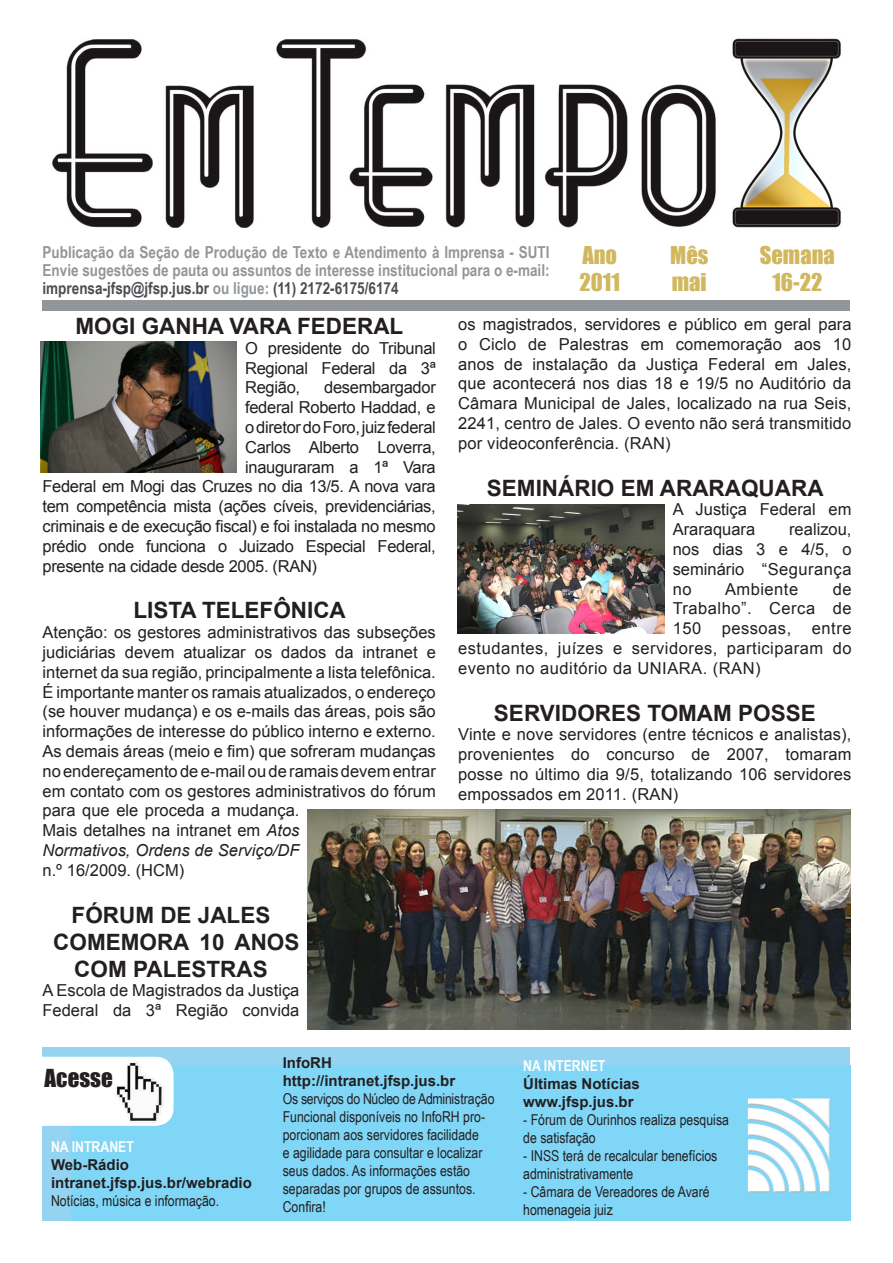
<style>
.page{position:relative;width:893px;height:1263px;background:#fff}
.page>*{position:absolute;margin:0;border:0;box-sizing:border-box;transform-origin:0 0}
.t1{font:22.8px "Impact";color:#231f20}
.t2{font:700 22.5px/27px "Arial";color:#231f20;text-align:center}
.t3{font:22.5px "Impact";color:#d1b85f}
.t4{font:16.5px/19.8px "Arial";color:#231f20;text-align:justify}
.t5{font:16.5px "Arial";letter-spacing:-.02em;color:#231f20}
.t6{font:700 16.5px "Arial Narrow";color:#939698}
.t7{font:700 16.5px "Arial Narrow";color:#4c4d4f}
.t8{font:16.5px "Arial";letter-spacing:.03em;color:#231f20}
.t9{font:15px/18px "Arial Narrow";color:#231f20}
.t10{font:700 15px "Arial";color:#231f20}
.t11{font:700 15px "Arial Narrow";color:#fff}
.s1{color:#939698}
.s2{font-style:italic}
</style>
<div class="page">
<img style="left:52px;top:38px;width:789px;height:190px">
<div style="left:42px;top:301px;width:808px;height:10px;background:#939698"></div>
<div style="left:43px;top:1047px;width:807px;height:173px;background:#94d4f0"></div>
<div style="left:72px;top:1065px;width:778px;height:155px;background:#80d6f7"></div>
<div style="left:6px;top:1057px;width:168px;height:69px;background:#fff;border-radius:18px"></div>
<img style="left:116px;top:1061px;width:48px;height:62px">
<img style="left:457px;top:505px;width:207px;height:128px">
<img style="left:308px;top:809px;width:542px;height:220px">
<img style="left:41px;top:341px;width:196px;height:131px">
<p class="t6" style="left:43px;top:240px;width:509px">Publicação da Seção de Produção de Texto e Atendimento à Imprensa - SUTI</p>
<p class="t6" style="left:43px;top:258px;width:509px">Envie sugestões de pauta ou assuntos de interesse institucional para o e-mail:</p>
<p class="t7" style="left:43px;top:276px;width:358px">imprensa-jfsp@jfsp.jus.br <span class="s1">ou ligue:</span> (11) 2172-6175/6174</p>
<p class="t3" style="left:582px;top:238px;width:36px">Ano</p>
<p class="t3" style="left:579px;top:265px;width:42px">2011</p>
<p class="t3" style="left:670px;top:238px;width:40px">Mês</p>
<p class="t3" style="left:672px;top:265px;width:36px">mai</p>
<p class="t3" style="left:760px;top:238px;width:76px">Semana</p>
<p class="t3" style="left:772px;top:265px;width:51px">16-22</p>
<p class="t2" style="left:75px;top:313px;width:329px">MOGI GANHA VARA FEDERAL</p>
<p class="t4" style="left:245px;top:338px;width:192px">O presidente do Tribunal Regional Federal da 3ª Região,</p>
<p class="t4" style="left:458px;top:314px;width:395px">os magistrados, servidores e público em geral para o Ciclo de Palestras em comemoração aos 10 anos de instalação da Justiça Federal em Jales, que acontecerá nos dias 18 e 19/5 no Auditório da Câmara Municipal de Jales, localizado na rua Seis, 2241, centro de Jales. O evento não será transmitido por videoconferência. (RAN)</p>
<p class="t2" style="left:487px;top:475px;width:338px">SEMINÁRIO EM ARARAQUARA</p>
<p class="t4" style="left:673px;top:500px;width:180px">A Justiça Federal em<br>Araraquara</p>
<p class="t5" style="left:324px;top:377px;width:113px">desembargador</p>
<p class="t5" style="left:245px;top:396px;width:192px">federal Roberto Haddad, e</p>
<p class="t5" style="left:245px;top:416px;width:192px">o diretor do Foro, juiz federal</p>
<p class="t5" style="left:245px;top:436px;width:192px">Carlos Alberto Loverra,</p>
<p class="t5" style="left:245px;top:456px;width:192px">inauguraram a 1ª Vara</p>
<p class="t5" style="left:43px;top:476px;width:395px">Federal em Mogi das Cruzes no dia 13/5. A nova vara</p>
<p class="t5" style="left:43px;top:495px;width:395px">tem competência mista (ações cíveis, previdenciárias,</p>
<p class="t5" style="left:43px;top:515px;width:395px">criminais e de execução fiscal) e foi instalada no mesmo</p>
<p class="t5" style="left:43px;top:535px;width:395px">prédio onde funciona o Juizado Especial Federal,</p>
<p class="t5" style="left:43px;top:555px;width:276px">presente na cidade desde 2005. (RAN)</p>
<p class="t2" style="left:133px;top:598px;width:214px">LISTA TELEFÔNICA</p>
<p class="t4" style="left:43px;top:623px;width:395px;text-align:left">Atenção: os gestores administrativos das subseções judiciárias devem atualizar os dados da intranet e internet da sua região, principalmente a lista telefônica.<br>É importante manter os ramais atualizados, o endereço (se houver mudança) e os e-mails das áreas, pois são informações de interesse do público interno e externo.<br>As demais áreas (meio e fim) que sofreram mudanças no endereçamento de e-mail ou de ramais devem entrar em contato com os gestores administrativos do fórum para que ele proceda a mudança.<br>Mais detalhes na intranet em <span class="s2">Atos<br>Normativos, Ordens de Serviço/DF<br></span>n.º 16/2009. (HCM)</p>
<p class="t2" style="left:72px;top:902px;width:200px">FÓRUM DE JALES</p>
<p class="t2" style="left:53px;top:929px;width:248px">COMEMORA 10 ANOS<br>COM PALESTRAS</p>
<p class="t4" style="left:43px;top:981px;width:258px">A Escola de Magistrados da Justiça<br>Federal da 3ª Região convida</p>
<p class="t10" style="left:283px;top:1052px;width:51px">InfoRH</p>
<p class="t10" style="left:283px;top:1070px;width:174px">http://intranet.jfsp.jus.br</p>
<p class="t9" style="left:283px;top:1089px;width:213px">Os serviços do Núcleo de Administração<br>Funcional disponíveis no InfoRH pro&shy;porcionam aos servidores facilidade<br>e agilidade para consultar e localizar seus dados. As informações estão separadas por grupos de assuntos.<br>Confira!</p>
<p class="t4" style="left:673px;top:520px;width:180px;text-indent:116px">realizou, nos dias 3 e 4/5, o seminário “Segurança no</p>
<p class="t4" style="left:673px;top:579px;width:180px;text-indent:160px">de Trabalho”. Cerca de 150</p>
<p class="t8" style="left:725px;top:578px;width:75px">Ambiente</p>
<p class="t4" style="left:458px;top:619px;width:395px;text-indent:354px">entre estudantes, juízes e servidores, participaram do evento no auditório da UNIARA. (RAN)</p>
<p class="t2" style="left:494px;top:700px;width:323px">SERVIDORES TOMAM POSSE</p>
<p class="t4" style="left:458px;top:725px;width:395px">Vinte e nove servidores (entre técnicos e analistas), provenientes do concurso de 2007, tomaram posse no último dia 9/5, totalizando 106 servidores empossados em 2011. (RAN)</p>
<p class="t8" style="left:722px;top:618px;width:71px">pessoas,</p>
<p class="t11" style="left:523px;top:1054px;width:84px">NA INTERNET</p>
<p class="t10" style="left:523px;top:1073px;width:118px">Últimas Notícias</p>
<p class="t10" style="left:523px;top:1091px;width:112px">www.jfsp.jus.br</p>
<p class="t9" style="left:523px;top:1110px;width:207px">- Fórum de Ourinhos realiza pesquisa de satisfação</p>
<p class="t9" style="left:523px;top:1146px;width:196px">- INSS terá de recalcular benefícios administrativamente</p>
<p class="t9" style="left:523px;top:1182px;width:188px">- Câmara de Vereadores de Avaré homenageia juiz</p>
<p class="t1" style="left:45px;top:1060px;width:70px">Acesse</p>
<p class="t11" style="left:51px;top:1135px;width:84px">NA INTRANET</p>
<p class="t10" style="left:51px;top:1155px;width:80px">Web-Rádio</p>
<p class="t10" style="left:51px;top:1173px;width:202px">intranet.jfsp.jus.br/webradio</p>
<p class="t9" style="left:51px;top:1191px;width:170px">Notícias, música e informação.</p>
</div>
